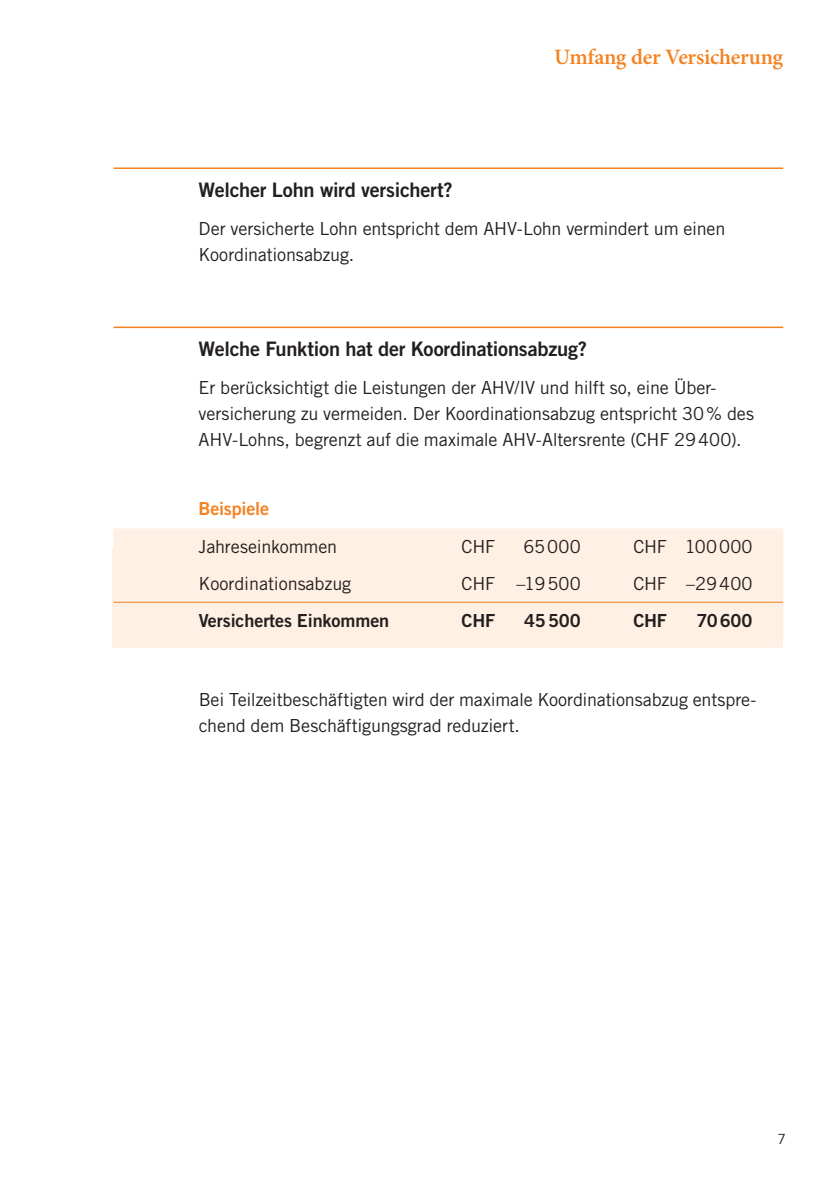
<style>
.page{position:relative;width:840px;height:1191px;background:#fff}
.page>*{position:absolute;margin:0;border:0;box-sizing:border-box;transform-origin:0 0}
.t1{font:600 22px "Minion Pro";letter-spacing:-.015em;color:#f58220}
.t2{font:20px "Trade Gothic LT Std Bd 2";letter-spacing:-.015em;color:#231f20}
.t3{font:18px/26px "Trade Gothic LT Std";letter-spacing:-.01em;color:#231f20}
.t4{font:18px "Trade Gothic LT Std Bd 2";letter-spacing:-.005em;color:#231f20}
.t5{font:18px "Trade Gothic LT Std Bd 2";letter-spacing:-.01em;color:#f58220}
.t6{font:18px "Trade Gothic LT Std";letter-spacing:.015em;color:#231f20}
.t7{font:14px "Trade Gothic LT Std";color:#231f20}
</style>
<div class="page">
<div style="left:112px;top:549px;width:670px;height:98px;background:#fef0e2"></div>
<hr style="left:113px;top:167px;width:669px;height:2px;background:#f58220">
<hr style="left:113px;top:326px;width:669px;height:2px;background:#f58220">
<svg style="left:113px;top:528px;width:669px;height:74px"></svg>
<hr style="left:113px;top:602px;width:348px;height:1px;background:#f58220">
<hr style="left:461px;top:602px;width:172px;height:1px;background:#f58220">
<hr style="left:633px;top:602px;width:149px;height:1px;background:#f58220">
<p class="t1" style="left:554px;top:42px;width:230px">Umfang der Versicherung</p>
<p class="t2" style="left:198px;top:178px;width:255px">Welcher Lohn wird versichert?</p>
<p class="t3" style="left:198px;top:215px;width:528px">Der versicherte Lohn entspricht dem AHV-Lohn vermindert um einen<br>Koordinationsabzug.</p>
<p class="t2" style="left:198px;top:337px;width:389px">Welche Funktion hat der Koordinationsabzug?</p>
<p class="t3" style="left:198px;top:374px;width:556px">Er berücksichtigt die Leistungen der AHV/IV und hilft so, eine Über&shy;versicherung zu vermeiden. Der Koordinationsabzug entspricht 30% des<br>AHV-Lohns, begrenzt auf die maximale AHV-Altersrente (CHF 29400).</p>
<p class="t5" style="left:198px;top:497px;width:72px">Beispiele</p>
<p class="t3" style="left:198px;top:534px;width:140px">Jahreseinkommen</p>
<p class="t3" style="left:461px;top:534px;width:35px">CHF</p>
<p class="t3" style="left:523px;top:534px;width:59px">65000</p>
<p class="t6" style="left:633px;top:536px;width:121px">CHF 100000</p>
<p class="t3" style="left:198px;top:570px;width:154px">Koordinationsabzug</p>
<p class="t3" style="left:461px;top:570px;width:121px">CHF –19500</p>
<p class="t3" style="left:633px;top:570px;width:121px">CHF –29400</p>
<p class="t4" style="left:198px;top:609px;width:192px">Versichertes Einkommen</p>
<p class="t4" style="left:461px;top:609px;width:35px">CHF</p>
<p class="t4" style="left:524px;top:609px;width:58px">45500</p>
<p class="t4" style="left:633px;top:609px;width:35px">CHF</p>
<p class="t4" style="left:696px;top:609px;width:58px">70600</p>
<p class="t3" style="left:198px;top:686px;width:559px">Bei Teilzeitbeschäftigten wird der maximale Koordinationsabzug entspre&shy;chend dem Beschäftigungsgrad reduziert.</p>
<p class="t7" style="left:777px;top:1131px;width:10px">7</p>
</div>
